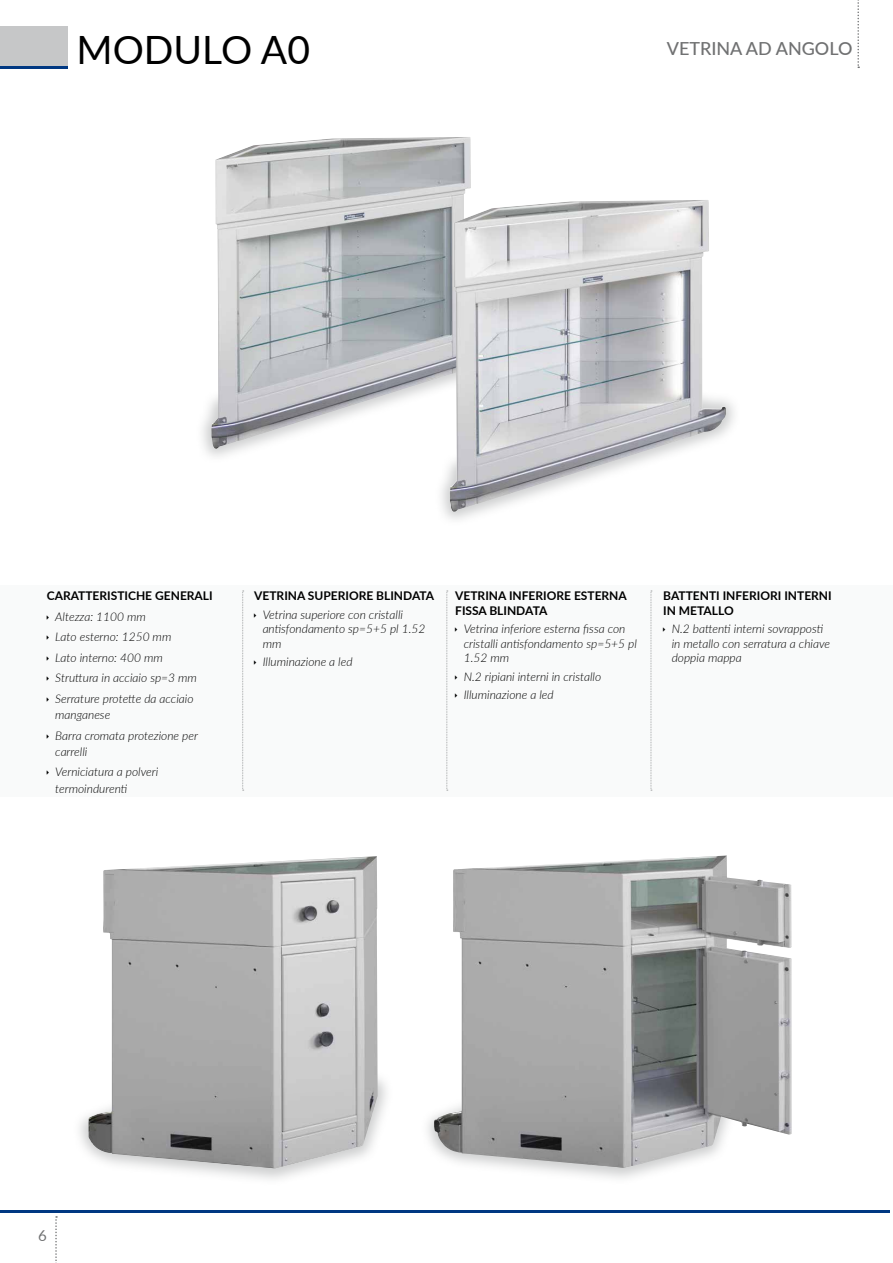
<style>
.page{position:relative;width:893px;height:1263px;background:#fff}
.page>*{position:absolute;margin:0;border:0;box-sizing:border-box;transform-origin:0 0}
.t1{font:39px "Lato";color:#000}
.t2{font:500 18px "Lato";color:#707172}
.t3{font:15px "Lato";color:#707172}
.t4{font:italic 300 12px/20.5px "Lato";color:#000}
.t5{font:700 12px "Lato";color:#000}
</style>
<div class="page">
<hr style="left:0;top:66px;width:68px;height:2px;background:#003882">
<div style="left:0;top:26px;width:68px;height:40px;background:#c6c7c8"></div>
<div style="left:0;top:585px;width:892px;height:211px;background:#f9fafa"></div>
<svg style="left:242px;top:591px;width:2px;height:200px"></svg>
<svg style="left:446px;top:591px;width:2px;height:200px"></svg>
<svg style="left:651px;top:591px;width:1px;height:200px"></svg>
<hr style="left:0;top:1211px;width:890px;height:2px;background:#003882">
<svg style="left:857px;top:0;width:2px;height:68px"></svg>
<svg style="left:55px;top:1216px;width:2px;height:47px"></svg>
<div style="left:196px;top:326px;width:306px;height:138px;background:#9c9e9f;opacity:.5"></div>
<img style="left:211px;top:137px;width:260px;height:312px">
<svg style="left:213px;top:344px;width:237px;height:165px"></svg>
<img style="left:450px;top:200px;width:276px;height:312px">
<div style="left:72px;top:1070px;width:322px;height:116px;background:#9c9e9f;opacity:.5"></div>
<img style="left:89px;top:856px;width:289px;height:312px">
<div style="left:421px;top:1069px;width:322px;height:116px;background:#9c9e9f;opacity:.5"></div>
<img style="left:434px;top:855px;width:358px;height:313px">
<h1 class="t1" style="left:77px;top:22px;width:235px">MODULO A0</h1>
<h2 class="t2" style="left:667px;top:36px;width:187px">VETRINA AD ANGOLO</h2>
<p class="t5" style="left:47px;top:587px;width:167px">CARATTERISTICHE GENERALI</p>
<p class="t4" style="left:55px;top:606px;width:143px">Altezza: 1100 mm<br>Lato esterno: 1250 mm<br>Lato interno: 400 mm<br>Struttura in acciaio sp=3 mm<br>Serrature protette da acciaio</p>
<p class="t4" style="left:55px;top:704px;width:144px">manganese<br>Barra cromata protezione per</p>
<p class="t4" style="left:55px;top:741px;width:104px">carrelli<br>Verniciatura a polveri</p>
<p class="t4" style="left:55px;top:778px;width:73px">termoindurenti</p>
<p class="t5" style="left:254px;top:587px;width:17px">VETRINA</p>
<p class="t5" style="left:308px;top:587px;width:113px">SUPERIORE BLIN DATA</p>
<p class="t4" style="left:263px;top:607px;width:164px;line-height:14.4px">Vetrina superiore con cristalli antisfondamento sp=5+5 pl 1.52 mm</p>
<p class="t4" style="left:263px;top:651px;width:91px">Illuminazione a led</p>
<p class="t5" style="left:455px;top:587px;width:17px">VETRINA</p>
<p class="t5" style="left:509px;top:587px;width:74px">INFERIORE ESTERNA</p>
<p class="t5" style="left:455px;top:601px;width:14px">FISSA</p>
<p class="t5" style="left:489px;top:601px;width:45px">BLIN DATA</p>
<p class="t4" style="left:464px;top:621px;width:175px;line-height:14.4px">Vetrina inferiore esterna fissa con cristalli antisfondamento sp=5+5 pl<br>1.52 mm</p>
<p class="t4" style="left:464px;top:667px;width:139px;line-height:18.6px">N.2 ripiani interni in cristallo<br>Illuminazione a led</p>
<p class="t5" style="left:663px;top:587px;width:16px">BATTENTI</p>
<p class="t5" style="left:723px;top:587px;width:70px">INFERIORI INTERNI</p>
<p class="t5" style="left:663px;top:601px;width:35px">IN METALL</p>
<p class="t5" style="left:724px;top:601px;width:11px">O</p>
<p class="t4" style="left:672px;top:621px;width:160px;line-height:14.4px">N.2 battenti interni sovrapposti in metallo con serratura a chiave doppia mappa</p>
<p class="t3" style="left:38px;top:1225px;width:10px">6</p>
</div>
